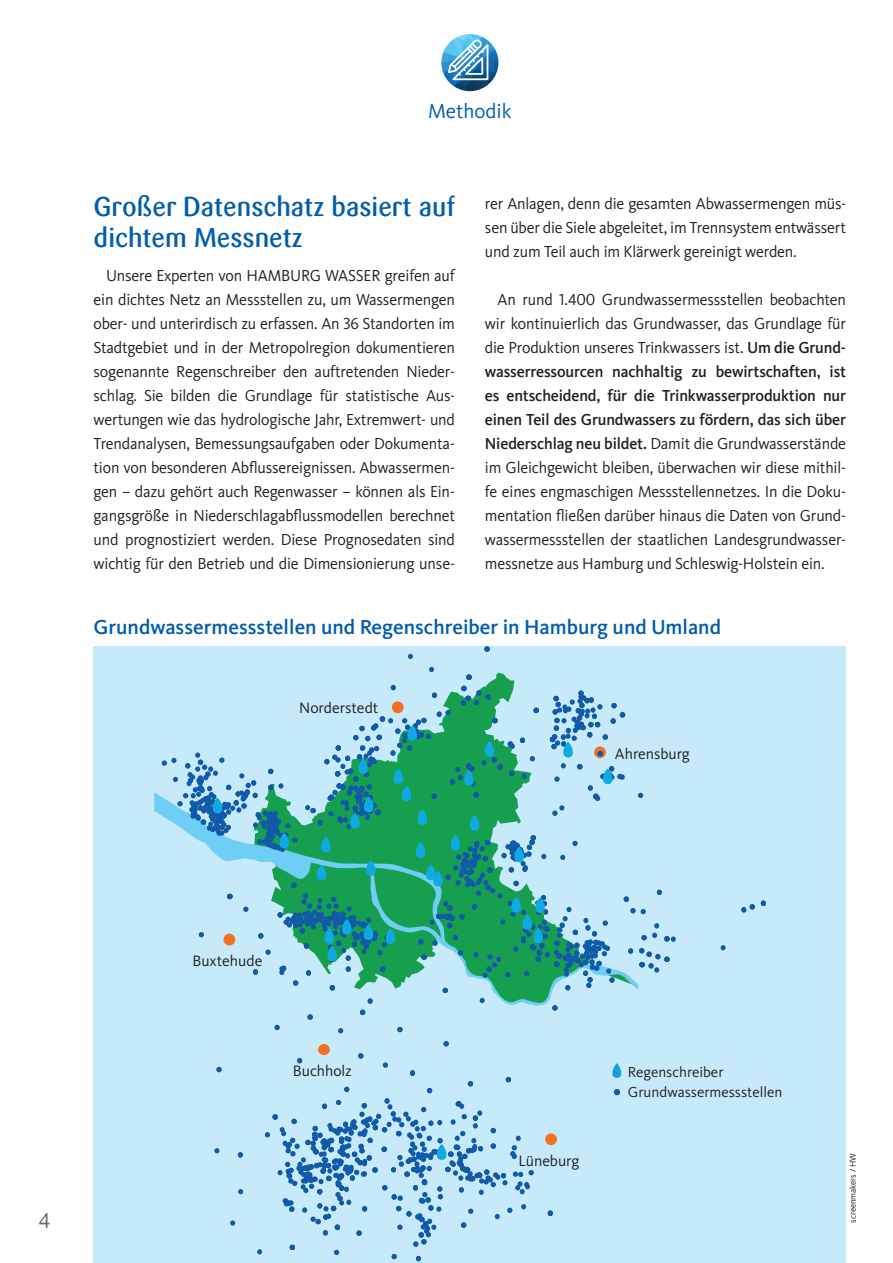
<style>
.page{position:relative;width:893px;height:1263px;background:#fff}
.page>*{position:absolute;margin:0;border:0;box-sizing:border-box;transform-origin:0 0}
.t1{font:500 27px/31.5px "Sari Offc";color:#015dab}
.t2{font:500 21px "Kievit OT";color:#015dab}
.t3{font:21px "Kievit OT";color:#015dab}
.t4{font:21px "Helvetica Neue";color:#666b6b}
.t5{font:16.5px/24px "Kievit OT";letter-spacing:-.01em;color:#231f20;text-align:justify}
.t6{font:15.6px "Kievit OT";color:#1b1f22}
.t7{font:15px/19.5px "Kievit OT";color:#231f20}
.t8{font:9px "Kievit OT";letter-spacing:-.01em;color:#231f20}
.s1{font-weight:500}
</style>
<div class="page">
<img style="left:441px;top:34px;width:57px;height:57px;border-radius:29px">
<div style="left:94px;top:646px;width:752px;height:617px;background:#c6eafa"></div>
<svg style="left:447px;top:37px;width:42px;height:44px"></svg>
<svg style="left:614px;top:1089px;width:6px;height:6px"></svg>
<svg style="left:612px;top:1063px;width:10px;height:15px"></svg>
<div style="left:545px;top:1133px;width:12px;height:12px;background:#f36f22;border-radius:50%"></div>
<div style="left:318px;top:1044px;width:12px;height:11px;background:#f36f22;border-radius:50%"></div>
<svg style="left:484px;top:646px;width:6px;height:6px"></svg>
<svg style="left:443px;top:1041px;width:6px;height:5px"></svg>
<svg style="left:216px;top:1067px;width:6px;height:5px"></svg>
<svg style="left:214px;top:1148px;width:5px;height:5px"></svg>
<svg style="left:238px;top:1152px;width:5px;height:5px"></svg>
<svg style="left:238px;top:1189px;width:5px;height:5px"></svg>
<svg style="left:230px;top:1220px;width:5px;height:6px"></svg>
<svg style="left:408px;top:654px;width:5px;height:5px"></svg>
<svg style="left:721px;top:945px;width:5px;height:5px"></svg>
<svg style="left:741px;top:904px;width:14px;height:8px"></svg>
<svg style="left:761px;top:901px;width:5px;height:5px"></svg>
<svg style="left:548px;top:1210px;width:5px;height:6px"></svg>
<svg style="left:257px;top:1053px;width:277px;height:208px"></svg>
<svg style="left:162px;top:667px;width:514px;height:366px"></svg>
<p class="t3" style="left:428px;top:99px;width:85px">Methodik</p>
<h1 class="t1" style="left:94px;top:191px;width:363px">Großer Datenschatz basiert auf dichtem Messnetz</h1>
<p class="t5" style="left:94px;top:263px;width:363px;text-indent:13px">Unsere Experten von HAMBURG WASSER greifen auf ein dichtes Netz an Messstellen zu, um Wassermengen ober- und unterirdisch zu erfassen. An 36 Standorten im Stadtgebiet und in der Metropolregion dokumentieren sogenannte Regenschreiber den auftretenden Nieder&shy;schlag. Sie bilden die Grundlage für statistische Aus&shy;wertungen wie das hydrologische Jahr, Extremwert- und Trendanalysen, Bemessungsaufgaben oder Dokumenta&shy;tion von besonderen Abflussereignissen. Abwassermen&shy;gen – dazu gehört auch Regenwasser – können als Ein&shy;gangsgröße in Niederschlagabflussmodellen berechnet und prognostiziert werden. Diese Prognosedaten sind wichtig für den Betrieb und die Dimensionierung unse-</p>
<p class="t5" style="left:485px;top:191px;width:363px">rer Anlagen, denn die gesamten Abwassermengen müs&shy;sen über die Siele abgeleitet, im Trennsystem entwässert und zum Teil auch im Klärwerk gereinigt werden.</p>
<p class="t5" style="left:485px;top:287px;width:363px;text-indent:13px">An rund 1.400 Grundwassermessstellen beobachten wir kontinuierlich das Grundwasser, das Grundlage für die Produktion unseres Trinkwassers ist. <span class="s1">Um die Grund&shy;wasserressourcen nachhaltig zu bewirtschaften, ist es entscheidend, für die Trinkwasserproduktion nur einen Teil des Grundwassers zu fördern, das sich über Niederschlag neu bildet.</span> Damit die Grundwasserstände im Gleichgewicht bleiben, überwachen wir diese mithil&shy;fe eines engmaschigen Messstellennetzes. In die Doku&shy;mentation fließen darüber hinaus die Daten von Grund&shy;wassermessstellen der staatlichen Landesgrundwasser&shy;messnetze aus Hamburg und Schleswig-Holstein ein.</p>
<p class="t2" style="left:94px;top:615px;width:629px">Grundwassermessstellen und Regenschreiber in Hamburg und Umland</p>
<p class="t6" style="left:299px;top:699px;width:81px">Norderstedt</p>
<p class="t6" style="left:615px;top:745px;width:76px">Ahrensburg</p>
<p class="t4" style="left:39px;top:1205px;width:13px">4</p>
<p class="t6" style="left:192px;top:952px;width:71px">Buxtehude</p>
<p class="t6" style="left:293px;top:1062px;width:61px">Buchholz</p>
<p class="t6" style="left:518px;top:1152px;width:62px">Lüneburg</p>
<p class="t7" style="left:628px;top:1063px;width:156px">Regenschreiber<br>Grundwassermessstellen</p>
<p class="t8" style="left:848px;top:1222px;width:71px;rotate:-90deg">screenmakers / HW</p>
</div>
